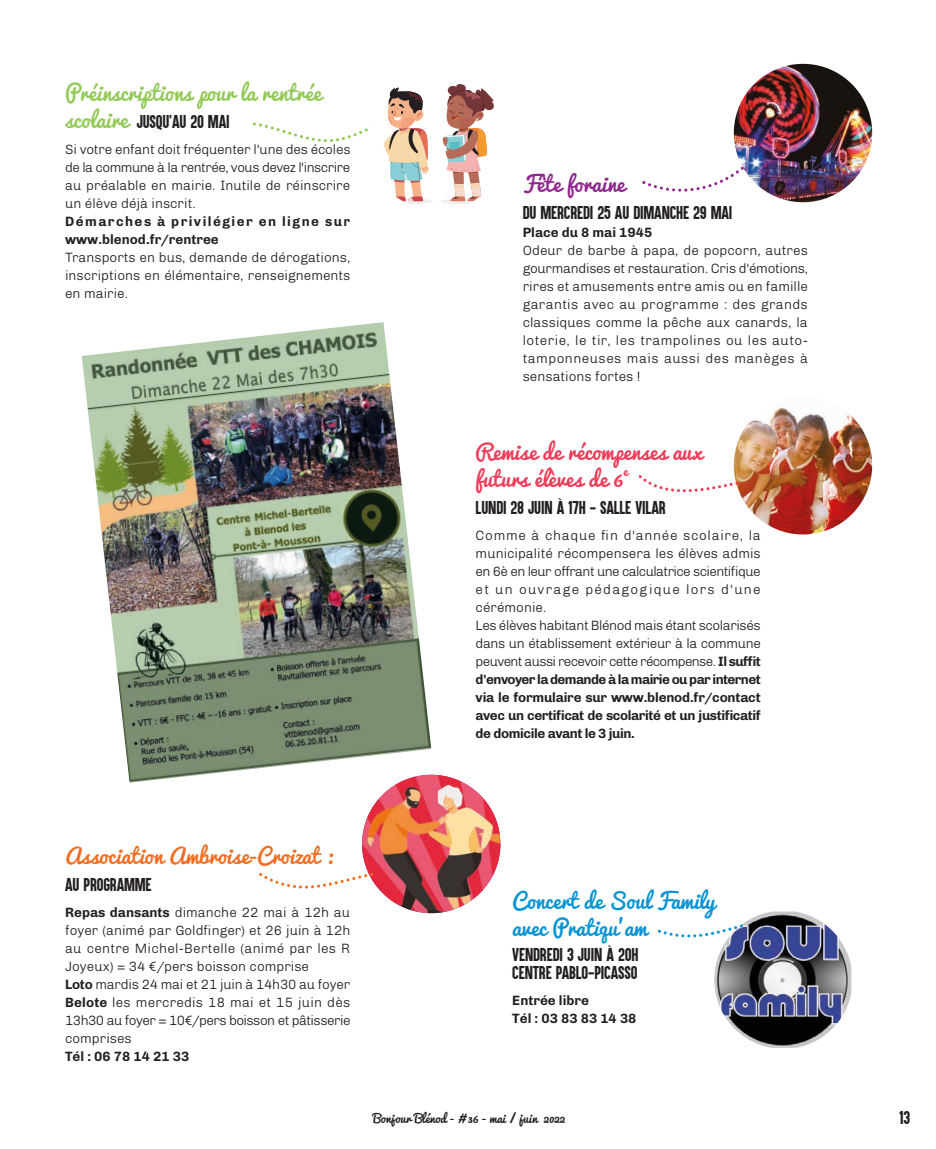
<style>
.page{position:relative;width:936px;height:1149px;background:#fff}
.page>*{position:absolute;margin:0;border:0;box-sizing:border-box;transform-origin:0 0}
.t1{font:21px/27px "Pacifico";color:#ee3c5a}
.t2{font:21px/27px "Pacifico";color:#0694d5}
.t3{font:21px "Pacifico";color:#93ca57}
.t4{font:21px "Pacifico";color:#f36e21}
.t5{font:21px "Pacifico";color:#90268f}
.t6{font:15px/18px "Aku&Kamu";letter-spacing:-.01em;color:#231f20}
.t7{font:300 13.5px/18px "Chivo";color:#231f20;text-align:justify}
.t8{font:300 13.5px/18px "Chivo";letter-spacing:-.03em;color:#231f20}
.t9{font:700 13.5px/18px "Chivo";color:#231f20}
.t10{font:700 13.5px/18px "Chivo";letter-spacing:.11em;color:#231f20}
.t11{font:12.6px "Pacifico";color:#ee3c5a}
.t12{font:12px "Pacifico";color:#231f20}
.s1{font-family:"Pacifico";font-size:21px;color:#93ca57}
.s2{font-weight:700}
</style>
<div class="page">
<img style="left:82px;top:322px;width:337px;height:348px">
<img style="left:117px;top:641px;width:314px;height:141px">
<img style="left:362px;top:774px;width:138px;height:138px">
<svg style="left:440px;top:198px;width:52px;height:6px"></svg>
<svg style="left:442px;top:84px;width:52px;height:117px"></svg>
<svg style="left:381px;top:198px;width:52px;height:6px"></svg>
<svg style="left:253px;top:87px;width:176px;height:114px"></svg>
<img style="left:733px;top:64px;width:139px;height:138px">
<img style="left:733px;top:396px;width:139px;height:138px;border-radius:50%">
<img style="left:755px;top:396px;width:48px;height:19px">
<img style="left:714px;top:911px;width:137px;height:136px">
<svg style="left:259px;top:872px;width:114px;height:16px"></svg>
<svg style="left:642px;top:167px;width:101px;height:25px"></svg>
<svg style="left:638px;top:475px;width:100px;height:17px"></svg>
<svg style="left:658px;top:924px;width:84px;height:13px"></svg>
<h1 class="t3" style="left:65px;top:81px;width:258px">Préinscriptions pour la rentrée</h1>
<p class="t6" style="left:65px;top:114px;width:166px"><span class="s1">scolaire</span> JUSQU’AU 20 MAI</p>
<p class="t7" style="left:65px;top:141px;width:287px">Si votre enfant doit fréquenter l'une des écoles de la commune à la rentrée, vous devez l'inscrire au préalable en mairie. Inutile de réinscrire un élève déjà inscrit.</p>
<p class="t10" style="left:65px;top:213px;width:286px">Démarches à privilégier en ligne sur www.blenod.fr/rentree</p>
<p class="t7" style="left:65px;top:249px;width:287px">Transports en bus, demande de dérogations, inscriptions en élémentaire, renseignements en mairie.</p>
<h1 class="t5" style="left:522px;top:172px;width:104px">Fête foraine</h1>
<p class="t6" style="left:522px;top:205px;width:211px">DU MERCREDI 25 AU DIMANCHE 29 MAI</p>
<p class="t9" style="left:522px;top:224px;width:131px">Place du 8 mai 1945</p>
<p class="t7" style="left:522px;top:242px;width:287px">Odeur de barbe à papa, de popcorn, autres gourmandises et restauration. Cris d'émotions, rires et amusements entre amis ou en famille garantis avec au programme : des grands classiques comme la pêche aux canards, la loterie, le tir, les trampolines ou les auto&shy;tamponneuses mais aussi des manèges à sensations fortes !</p>
<h1 class="t1" style="left:475px;top:439px;width:228px">Remise de récompenses aux futurs élèves de 6</h1>
<p class="t11" style="left:623px;top:464px;width:6px">e</p>
<p class="t6" style="left:475px;top:500px;width:191px">LUNDI 28 JUIN À 17H - SALLE VILAR</p>
<p class="t8" style="left:475px;top:527px;width:287px">Comme à chaque fin d'année scolaire, la municipalité récompensera les élèves admis en 6è en leur offrant une calculatrice scientifique et un ouvrage pédagogique lors d'une cérémonie.<br>Les élèves habitant Blénod mais étant scolarisés dans un établissement extérieur à la commune peuvent aussi recevoir cette récompense. <span class="s2">Il suffit d'envoyer la demande à la mairie ou par internet via le formulaire sur www.blenod.fr/contact avec un certificat de scolarité et un justificatif de domicile avant le 3 juin.</span></p>
<h1 class="t4" style="left:65px;top:844px;width:269px">Association Ambroise-Croizat :</h1>
<p class="t6" style="left:65px;top:876px;width:88px">AU PROGRAMME</p>
<p class="t7" style="left:65px;top:903px;width:287px;text-align:left"><span class="s2">Repas dansants</span> dimanche 22 mai à 12h au foyer (animé par Goldfinger) et 26 juin à 12h au centre Michel-Bertelle (animé par les R Joyeux) = 34 €/pers boisson comprise<br><span class="s2">Loto</span> mardis 24 mai et 21 juin à 14h30 au foyer <span class="s2">Belote</span> les mercredis 18 mai et 15 juin dès 13h30 au foyer = 10€/pers boisson et pâtisserie comprises</p>
<p class="t9" style="left:65px;top:1047px;width:126px">Tél : 06 78 14 21 33</p>
<h1 class="t2" style="left:512px;top:887px;width:204px">Concert de Soul Family avec Pratiqu’am</h1>
<p class="t6" style="left:512px;top:946px;width:128px">VENDREDI 3 JUIN À 20H<br>CENTRE PABLO-PICASSO</p>
<p class="t9" style="left:512px;top:991px;width:126px">Entrée libre<br>Tél : 03 83 83 14 38</p>
<p class="t12" style="left:373px;top:1111px;width:193px">Bonjour Blénod - # 36 - mai / juin 2022</p>
<p class="t6" style="left:899px;top:1108px;width:12px">13</p>
</div>
